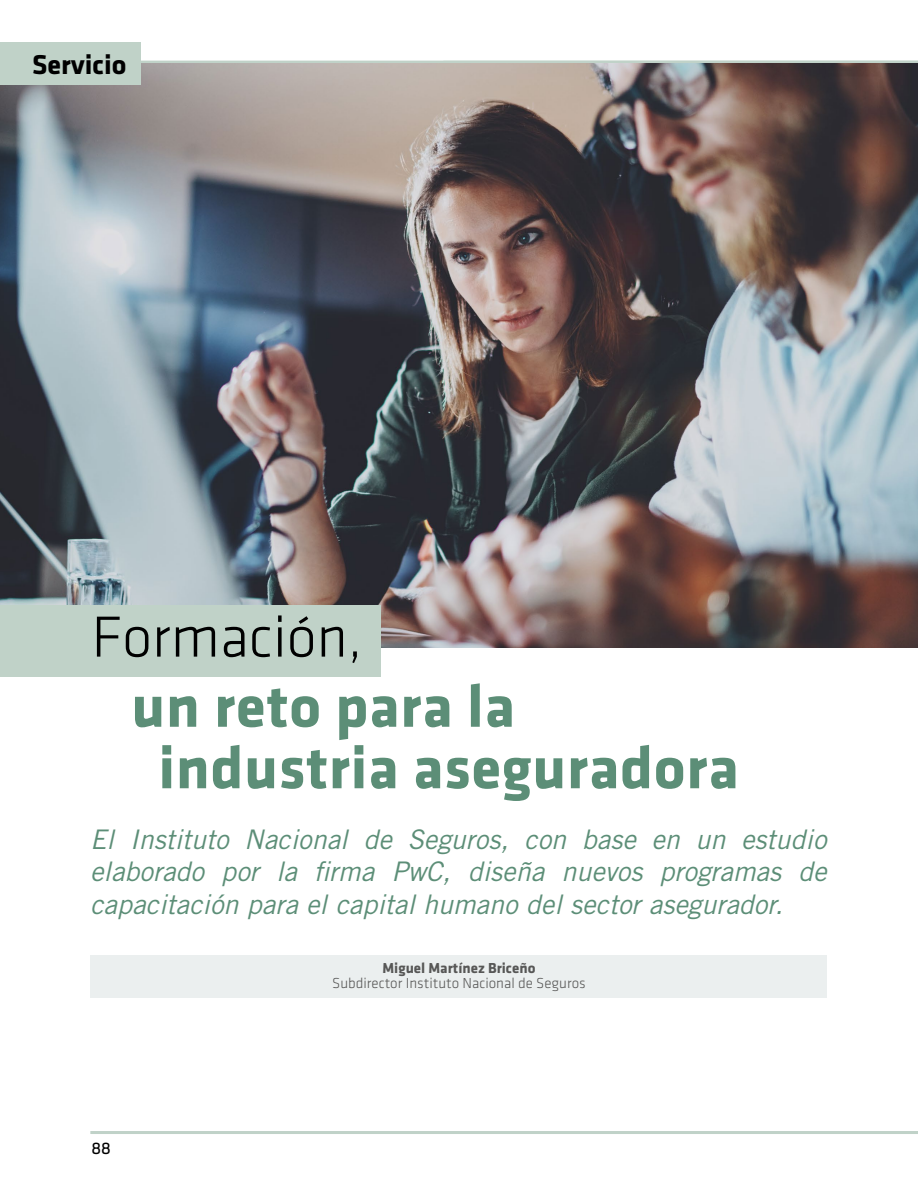
<style>
.page{position:relative;width:918px;height:1188px;background:#fff}
.page>*{position:absolute;margin:0;border:0;box-sizing:border-box;transform-origin:0 0}
.t1{font:700 61.5px/61.5px "Klavika";letter-spacing:.01em;color:#5c8e77}
.t2{font:300 60px "Klavika";color:#000}
.t3{font:700 28.2px "Klavika";color:#000}
.t4{font:italic 27px/32.4px "Trade Gothic LT Std";color:#5c8e77;text-align:justify}
.t5{font:15px "Klavika Light TF";color:#575756}
.t6{font:700 15px "Klavika";color:#575756}
.t7{font:15px "Collator";color:#000}
</style>
<div class="page">
<hr style="left:90px;top:1131px;width:828px;height:3px;background:#c0d2c8">
<hr style="left:0;top:61px;width:918px;height:3px;background:#c0d2c8">
<div style="left:90px;top:955px;width:737px;height:42px;background:#ebefef"></div>
<img style="left:0;top:64px;width:918px;height:583px">
<div style="left:0;top:42px;width:140px;height:42px;background:#c0d2c8"></div>
<div style="left:0;top:606px;width:380px;height:71px;background:#c0d2c8"></div>
<p class="t3" style="left:32px;top:49px;width:96px">Servicio</p>
<h2 class="t2" style="left:92px;top:606px;width:272px">Formación,</h2>
<h1 class="t1" style="left:158px;top:676px;width:582px;text-indent:-27px">un reto para la industria aseguradora</h1>
<p class="t4" style="left:90px;top:824px;width:738px">El Instituto Nacional de Seguros, con base en un estudio elaborado por la firma PwC, diseña nuevos programas de capacitación para el capital humano del sector asegurador.</p>
<p class="t7" style="left:92px;top:1140px;width:21px">88</p>
<p class="t6" style="left:383px;top:960px;width:154px">Miguel Martínez Briceño</p>
<p class="t5" style="left:332px;top:976px;width:255px">Subdirector Instituto Nacional de Seguros</p>
</div>
